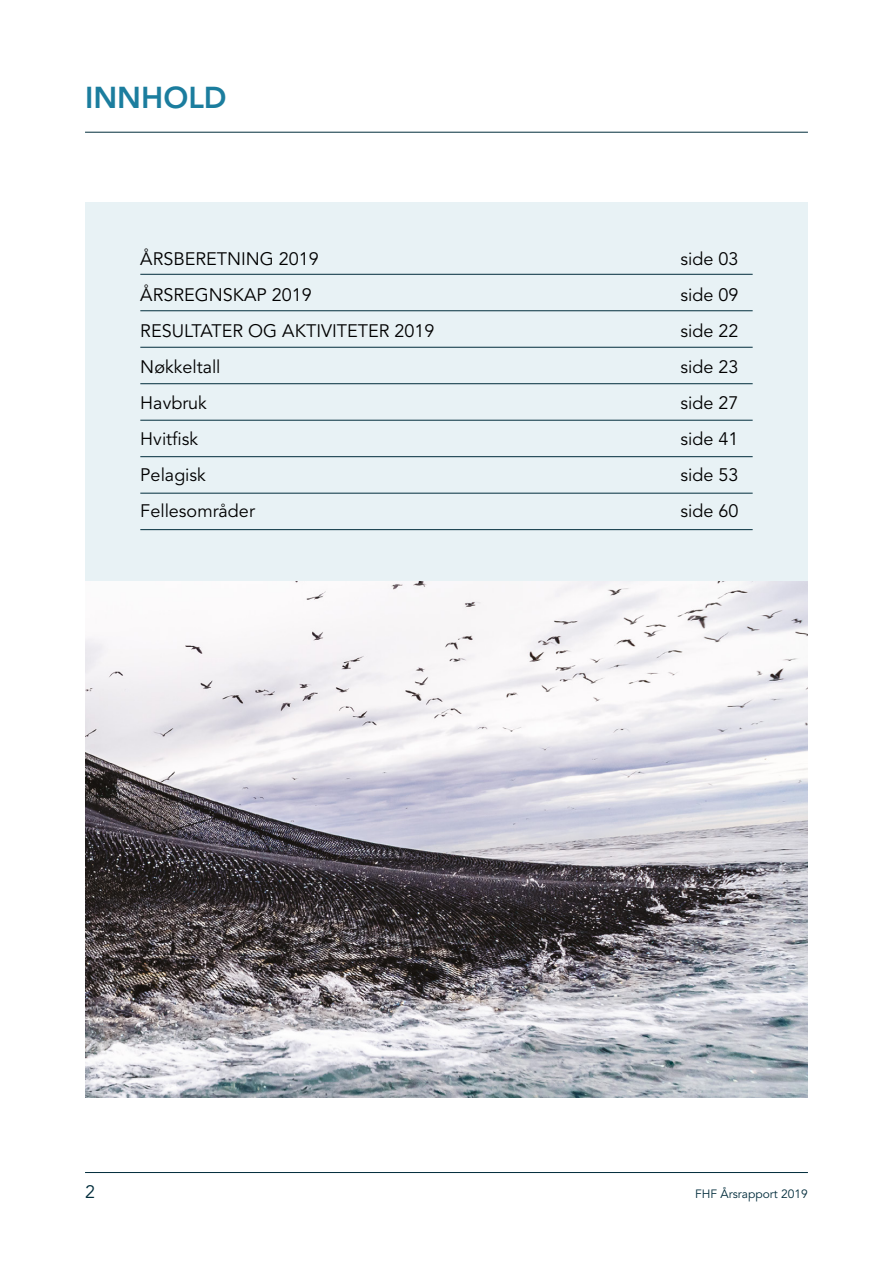
<style>
.page{position:relative;width:893px;height:1263px;background:#fff}
.page>*{position:absolute;margin:0;border:0;box-sizing:border-box;transform-origin:0 0}
.t1{font:800 30px "Avenir LT";color:#1b7d9e}
.t2{font:18px "Avenir LT";color:#000}
.t3{font:18px "Avenir LT";color:#002c3b}
.t4{font:12px "Avenir LT";color:#002c3b}
</style>
<div class="page">
<hr style="left:85px;top:1172px;width:723px;height:1px;background:#002c3b">
<div style="left:85px;top:202px;width:723px;height:380px;background:#e8f2f5"></div>
<hr style="left:140px;top:274px;width:613px;height:1px;background:#002c3b">
<hr style="left:140px;top:310px;width:613px;height:1px;background:#002c3b">
<hr style="left:140px;top:347px;width:613px;height:1px;background:#002c3b">
<hr style="left:140px;top:383px;width:613px;height:1px;background:#002c3b">
<hr style="left:140px;top:420px;width:613px;height:1px;background:#002c3b">
<hr style="left:140px;top:456px;width:613px;height:1px;background:#002c3b">
<hr style="left:140px;top:493px;width:613px;height:1px;background:#002c3b">
<hr style="left:140px;top:529px;width:613px;height:1px;background:#002c3b">
<hr style="left:85px;top:132px;width:723px;height:1px;background:#002c3b">
<img style="left:85px;top:582px;width:723px;height:515px">
<p class="t1" style="left:85px;top:79px;width:143px">INNHOLD</p>
<p class="t2" style="left:140px;top:249px;width:180px">ÅRSBERETNING 2019</p>
<p class="t2" style="left:680px;top:249px;width:60px">side 03</p>
<p class="t2" style="left:140px;top:285px;width:173px">ÅRSREGNSKAP 2019</p>
<p class="t2" style="left:680px;top:285px;width:60px">side 09</p>
<p class="t2" style="left:140px;top:321px;width:296px">RESULTATER OG AKTIVITETER 2019</p>
<p class="t2" style="left:680px;top:321px;width:60px">side 22</p>
<p class="t2" style="left:140px;top:357px;width:82px">Nøkkeltall</p>
<p class="t2" style="left:680px;top:357px;width:60px">side 23</p>
<p class="t2" style="left:140px;top:393px;width:68px">Havbruk</p>
<p class="t2" style="left:680px;top:393px;width:60px">side 27</p>
<p class="t2" style="left:140px;top:429px;width:59px">Hvitfisk</p>
<p class="t2" style="left:680px;top:429px;width:60px">side 41</p>
<p class="t2" style="left:140px;top:465px;width:67px">Pelagisk</p>
<p class="t2" style="left:680px;top:465px;width:60px">side 53</p>
<p class="t2" style="left:140px;top:501px;width:116px">Fellesområder</p>
<p class="t2" style="left:680px;top:501px;width:60px">side 60</p>
<p class="t3" style="left:85px;top:1182px;width:12px">2</p>
<p class="t4" style="left:695px;top:1187px;width:114px">FHF Årsrapport 2019</p>
</div>
